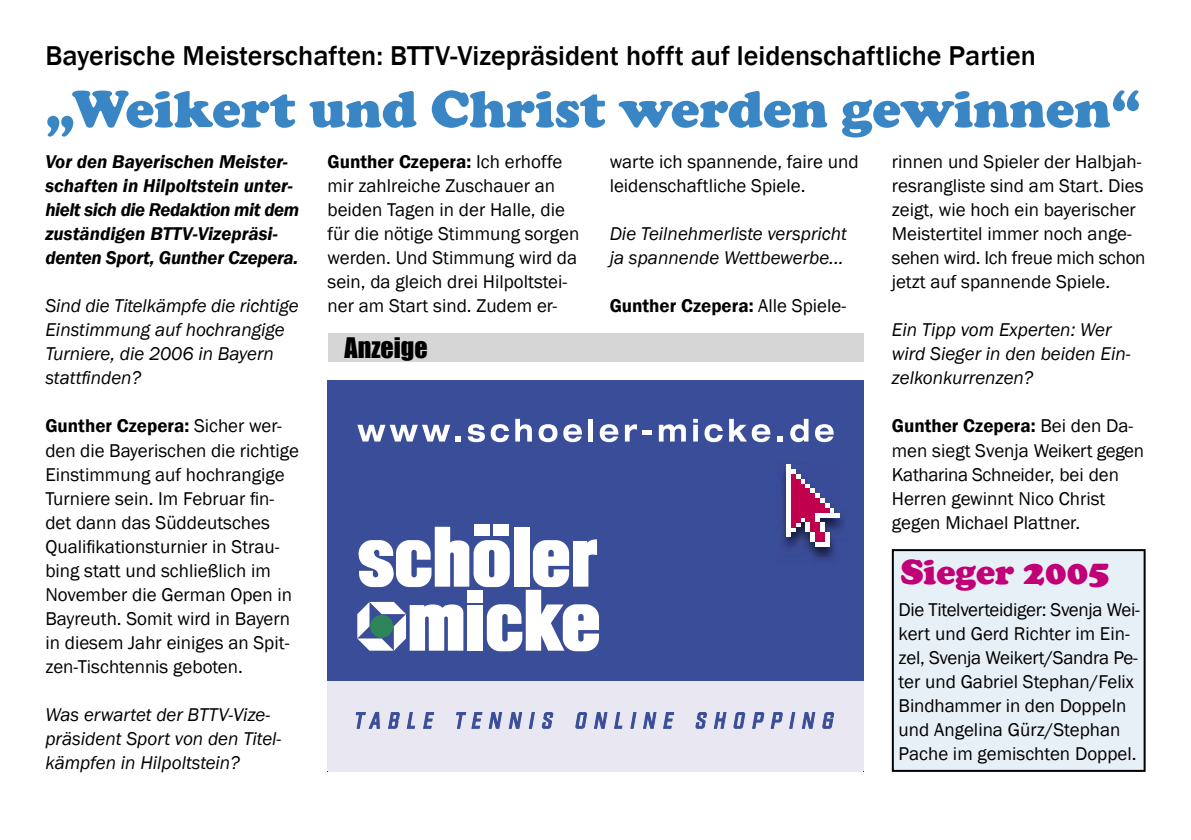
<style>
.page{position:relative;width:1191px;height:840px;background:#fff}
.page>*{position:absolute;margin:0;border:0;box-sizing:border-box;transform-origin:0 0}
.Headline{font:900 54px "Cooper";color:#3a86c4}
.Headline-2{font:900 36px "Cooper";color:#c10077}
.Stichzeile{font:500 28px "Franklin Gothic";color:#000}
.t1{font:26px "Impact";color:#000}
.Bodytext{font:19px/24px "Franklin Gothic";color:#000}
.Bodytext-2{font:italic 19px/24px "Franklin Gothic";color:#000}
.Vorspann{font:italic 600 19px/24px "Franklin Gothic";color:#000}
.Bodytext-3{font:600 19px "Franklin Gothic";color:#000}
.s1{font-weight:600}
.s2{font-weight:400}
</style>
<div class="page">
<div style="left:892px;top:550px;width:252px;height:220px;background:#e7f0f6"></div>
<div style="left:891px;top:549px;width:254px;height:222px;border:2px solid #000"></div>
<div style="left:327px;top:333px;width:536px;height:28px;background:#d6d6d6"></div>
<div style="left:327px;top:380px;width:536px;height:391px;background:#3a4d98"></div>
<svg style="left:357px;top:424px;width:103px;height:17px"></svg>
<svg style="left:467px;top:424px;width:18px;height:18px"></svg>
<svg style="left:491px;top:424px;width:18px;height:18px"></svg>
<svg style="left:515px;top:418px;width:17px;height:23px"></svg>
<svg style="left:538px;top:424px;width:19px;height:18px"></svg>
<svg style="left:563px;top:424px;width:19px;height:18px"></svg>
<div style="left:588px;top:418px;width:5px;height:23px;background:#fff"></div>
<svg style="left:600px;top:424px;width:18px;height:18px"></svg>
<svg style="left:625px;top:424px;width:26px;height:17px"></svg>
<svg style="left:659px;top:424px;width:27px;height:17px"></svg>
<div style="left:693px;top:424px;width:5px;height:17px;background:#fff"></div>
<svg style="left:693px;top:418px;width:5px;height:4px"></svg>
<svg style="left:704px;top:424px;width:19px;height:18px"></svg>
<svg style="left:729px;top:418px;width:41px;height:24px"></svg>
<svg style="left:777px;top:436px;width:6px;height:5px"></svg>
<svg style="left:790px;top:418px;width:18px;height:24px"></svg>
<svg style="left:815px;top:424px;width:18px;height:18px"></svg>
<div style="left:327px;top:680px;width:536px;height:91px;background:#e9e8f2"></div>
<svg style="left:355px;top:711px;width:25px;height:17px"></svg>
<svg style="left:388px;top:712px;width:12px;height:16px"></svg>
<svg style="left:407px;top:712px;width:8px;height:16px"></svg>
<svg style="left:423px;top:712px;width:11px;height:16px"></svg>
<svg style="left:456px;top:712px;width:26px;height:16px"></svg>
<svg style="left:488px;top:712px;width:14px;height:16px"></svg>
<svg style="left:508px;top:712px;width:14px;height:16px"></svg>
<svg style="left:529px;top:712px;width:6px;height:16px"></svg>
<svg style="left:541px;top:712px;width:12px;height:16px"></svg>
<svg style="left:575px;top:712px;width:12px;height:16px"></svg>
<svg style="left:594px;top:712px;width:13px;height:16px"></svg>
<svg style="left:614px;top:712px;width:8px;height:16px"></svg>
<svg style="left:630px;top:712px;width:6px;height:16px"></svg>
<svg style="left:643px;top:712px;width:13px;height:16px"></svg>
<svg style="left:663px;top:712px;width:11px;height:16px"></svg>
<svg style="left:695px;top:712px;width:12px;height:16px"></svg>
<svg style="left:714px;top:712px;width:12px;height:16px"></svg>
<svg style="left:733px;top:712px;width:12px;height:16px"></svg>
<svg style="left:752px;top:712px;width:12px;height:16px"></svg>
<svg style="left:770px;top:712px;width:13px;height:16px"></svg>
<svg style="left:789px;top:712px;width:6px;height:16px"></svg>
<svg style="left:802px;top:712px;width:13px;height:16px"></svg>
<svg style="left:822px;top:712px;width:12px;height:16px"></svg>
<img style="left:781px;top:471px;width:62px;height:89px">
<div style="left:786px;top:464px;width:5px;height:72px;background:#fff"></div>
<div style="left:815px;top:541px;width:14px;height:5px;background:#fff"></div>
<div style="left:824px;top:531px;width:5px;height:10px;background:#fff"></div>
<div style="left:810px;top:531px;width:5px;height:10px;background:#fff"></div>
<div style="left:815px;top:512px;width:24px;height:5px;background:#fff"></div>
<div style="left:815px;top:522px;width:5px;height:19px;background:#c0004d"></div>
<svg style="left:791px;top:469px;width:43px;height:62px"></svg>
<hr style="left:820px;top:531px;width:4px;height:10px;background:#c0004d">
<div style="left:493px;top:524px;width:15px;height:12px;background:#fff"></div>
<div style="left:474px;top:524px;width:16px;height:12px;background:#fff"></div>
<svg style="left:357px;top:526px;width:242px;height:125px"></svg>
<p class="Stichzeile" style="left:45px;top:38px;width:992px">Bayerische Meisterschaften: BTTV-Vizepräsident hofft auf leidenschaftliche Partien</p>
<p class="Headline" style="left:45px;top:77px;width:1097px">„Weikert und Christ werden gewinnen“</p>
<p class="Vorspann" style="left:45px;top:150px;width:255px">Vor den Bayerischen Meister&shy;schaften in Hilpoltstein unter&shy;hielt sich die Redaktion mit dem zuständigen BTTV-Vizepräsi&shy;denten Sport, Gunther Czepera.</p>
<p class="Bodytext-2" style="left:45px;top:294px;width:255px">Sind die Titelkämpfe die richtige<br>Einstimmung auf hochrangige<br>Turniere, die 2006 in Bayern stattfinden?</p>
<p class="Bodytext" style="left:45px;top:414px;width:255px"><span class="s1">Gunther Czepera:</span> Sicher wer&shy;den die Bayerischen die richtige<br>Einstimmung auf hochrangige<br>Turniere sein. Im Februar fin&shy;det dann das Süddeutsches<br>Qualifikationsturnier in Strau&shy;bing statt und schließlich im<br>November die German Open in<br>Bayreuth. Somit wird in Bayern in diesem Jahr einiges an Spit&shy;zen-Tischtennis geboten.</p>
<p class="Bodytext-2" style="left:45px;top:702px;width:237px">Was erwartet der BTTV-Vize&shy;präsident Sport von den Titel&shy;kämpfen in Hilpoltstein?</p>
<p class="Bodytext" style="left:327px;top:150px;width:253px"><span class="s1">Gunther Czepera:</span> Ich erhoffe mir zahlreiche Zuschauer an beiden Tagen in der Halle, die für die nötige Stimmung sorgen werden. Und Stimmung wird da sein, da gleich drei Hilpoltstei&shy;ner am Start sind. Zudem er-</p>
<p class="Bodytext" style="left:609px;top:150px;width:250px">warte ich spannende, faire und leidenschaftliche Spiele.</p>
<p class="Bodytext" style="left:891px;top:150px;width:255px">rinnen und Spieler der Halbjah&shy;resrangliste sind am Start. Dies zeigt, wie hoch ein bayerischer<br>Meistertitel immer noch ange&shy;sehen wird. Ich freue mich schon jetzt auf spannende Spiele.</p>
<p class="Bodytext-2" style="left:891px;top:318px;width:240px">Ein Tipp vom Experten: Wer wird Sieger in den beiden Ein&shy;zelkonkurrenzen?</p>
<p class="Bodytext" style="left:891px;top:414px;width:254px"><span class="s1">Gunther Czepera:</span> Bei den Da&shy;men siegt Svenja Weikert gegen<br>Katharina Schneider, bei den<br>Herren gewinnt Nico Christ gegen Michael Plattner.</p>
<p class="Headline-2" style="left:900px;top:550px;width:211px">Sieger 2005</p>
<p class="Bodytext" style="left:898px;top:597px;width:243px">Die Titelverteidiger: Svenja Wei&shy;kert und Gerd Richter im Ein&shy;zel, Svenja Weikert/Sandra Pe&shy;ter und Gabriel Stephan/Felix<br>Bindhammer in den Doppeln und Angelina Gürz/Stephan<br>Pache im gemischten Doppel.</p>
<p class="Bodytext-2" style="left:609px;top:222px;width:239px">Die Teilnehmerliste verspricht ja spannende Wettbewerbe...</p>
<p class="Bodytext-3" style="left:609px;top:294px;width:238px">Gunther Czepera: <span class="s2">Alle Spiele-</span></p>
<p class="t1" style="left:344px;top:327px;width:85px">Anzeige</p>
</div>
